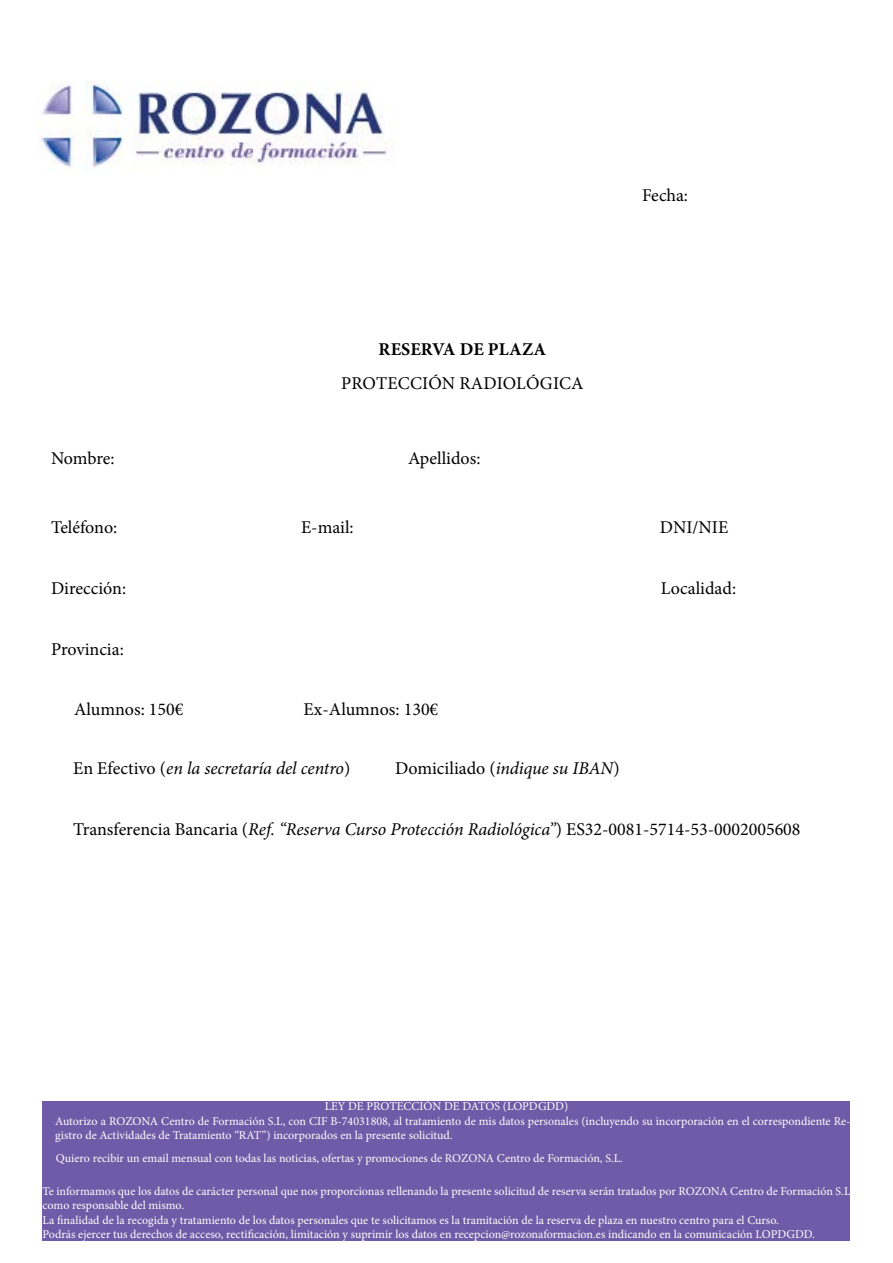
<style>
.page{position:relative;width:893px;height:1263px;background:#fff}
.page>*{position:absolute;margin:0;border:0;box-sizing:border-box;transform-origin:0 0}
.t1{font:18px "Minion Pro";color:#000}
.t2{font:italic 18px "Minion Pro";letter-spacing:-.005em;color:#000}
.t3{font:700 18px "Minion Pro";letter-spacing:.01em;color:#000}
.t4{font:12px/14.4px "Minion Pro";color:#fff}
.s1{font-style:normal}
.s2{font-style:italic}
</style>
<div class="page">
<img style="left:40px;top:81px;width:351px;height:90px">
<div style="left:43px;top:1101px;width:807px;height:140px;background:#6f5ba7"></div>
<h1 class="t1" style="left:51px;top:446px;width:65px">Nombre:</h1>
<h1 class="t1" style="left:51px;top:515px;width:68px">Teléfono:</h1>
<h1 class="t3" style="left:379px;top:336px;width:169px">RESERVA DE PLAZA</h1>
<h1 class="t1" style="left:341px;top:371px;width:244px">PROTECCIÓN RADIOLÓGICA</h1>
<h1 class="t1" style="left:408px;top:446px;width:74px">Apellidos:</h1>
<h1 class="t1" style="left:642px;top:183px;width:47px">Fecha:</h1>
<h1 class="t1" style="left:301px;top:515px;width:54px">E-mail:</h1>
<h1 class="t1" style="left:660px;top:515px;width:70px">DNI/NIE</h1>
<h1 class="t1" style="left:51px;top:576px;width:77px">Dirección:</h1>
<h1 class="t1" style="left:661px;top:576px;width:77px">Localidad:</h1>
<h1 class="t1" style="left:51px;top:637px;width:74px">Provincia:</h1>
<h1 class="t1" style="left:74px;top:697px;width:111px">Alumnos: 150€</h1>
<h1 class="t1" style="left:304px;top:697px;width:136px">Ex-Alumnos: 130€</h1>
<h1 class="t2" style="left:73px;top:755px;width:279px"><span class="s1">En Efectivo (</span>en la secretaría del centro<span class="s1">)</span></h1>
<h1 class="t1" style="left:395px;top:756px;width:226px">Domiciliado (<span class="s2">indique su IBAN</span>)</h1>
<h1 class="t1" style="left:73px;top:817px;width:729px">Transferencia Bancaria (<span class="s2">Ref. “Reserva Curso Protección Radiológica”</span>) ES32-0081-5714-53-0002005608</h1>
<p class="t4" style="left:55px;top:1099px;width:797px;text-indent:269px">LEY DE PROTECCIÓN DE DATOS (LOPDGDD)<br>Autorizo a ROZONA Centro de Formación S.L, con CIF B-74031808, al tratamiento de mis datos personales (incluyendo su incorporación en el correspondiente Re&shy;gistro de Actividades de Tratamiento “RAT”) incorporados en la presente solicitud.</p>
<p class="t4" style="left:56px;top:1151px;width:569px">Quiero recibir un email mensual con todas las noticias, ofertas y promociones de ROZONA Centro de Formación, S.L.</p>
<p class="t4" style="left:43px;top:1184px;width:809px">Te informamos que los datos de carácter personal que nos proporcionas rellenando la presente solicitud de reserva serán tratados por ROZONA Centro de Formación S.L como responsable del mismo.<br>La finalidad de la recogida y tratamiento de los datos personales que te solicitamos es la tramitación de la reserva de plaza en nuestro centro para el Curso.<br>Podrás ejercer tus derechos de acceso, rectificación, limitación y suprimir los datos en recepcion@rozonaformacion.es indicando en la comunicación LOPDGDD.</p>
</div>
